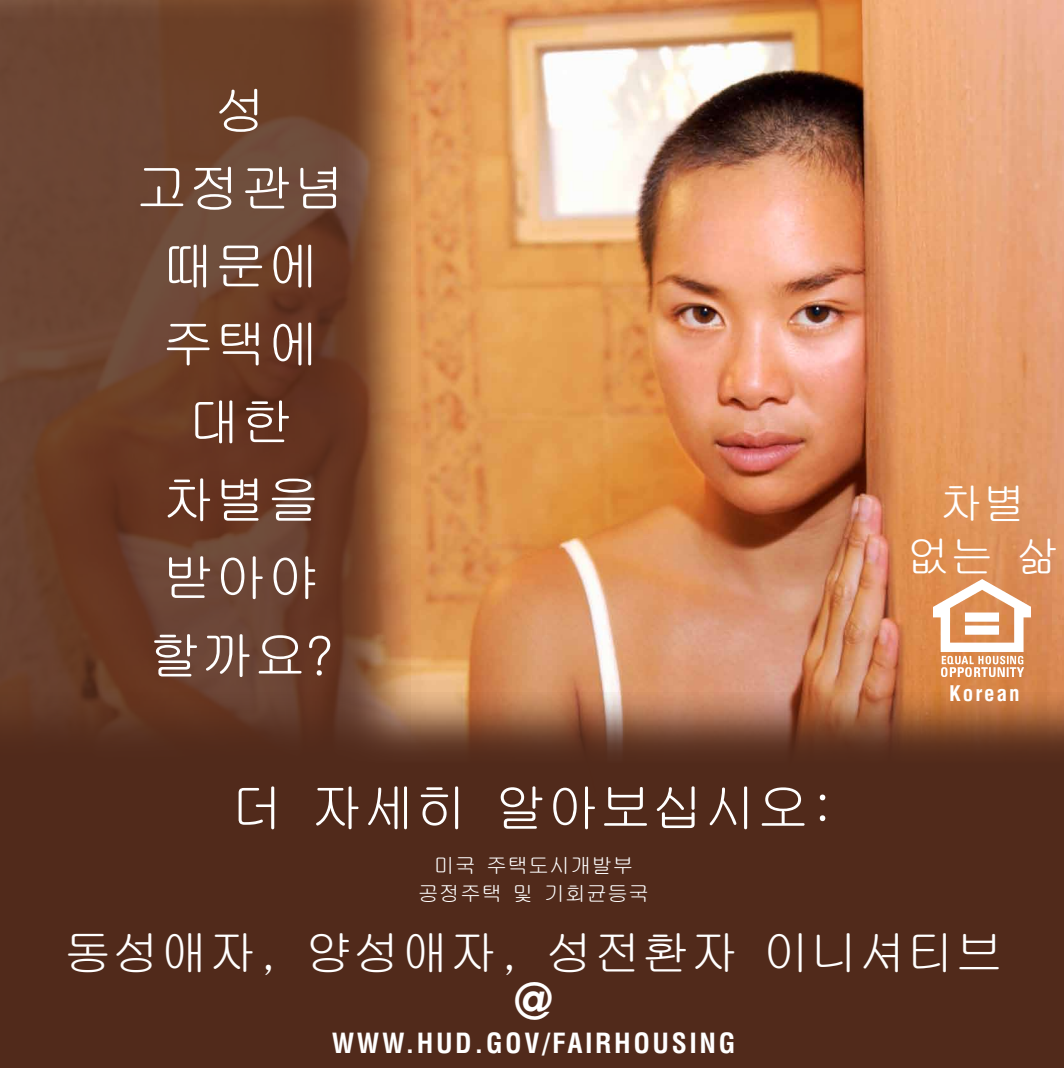
<style>
.page{position:relative;width:1064px;height:1068px;background:#fff}
.page>*{position:absolute;margin:0;border:0;box-sizing:border-box;transform-origin:0 0}
.t1{font:52.5px/77.9px "Gulim Che";color:#fff;text-align:center}
.t2{font:48.12px "Gulim Che";color:#fff}
.t3{font:700 condensed 48.12px "Helvetica";color:#fff}
.t4{font:43.75px/52.5px "Gulim Che";color:#fff;text-align:center}
.t5{font:700 condensed 27.12px "Helvetica";letter-spacing:.095em;color:#fff}
.t6{font:21px/28px "Gulim Che";color:#fff;text-align:center}
.t7{font:700 condensed 21px "Helvetica";letter-spacing:.09em;color:#fff}
</style>
<div class="page">
<img style="left:411px;top:0;width:652px;height:692px">
<img style="left:0;top:0;width:411px;height:692px">
<img style="left:0;top:692px;width:1063px;height:375px">
<img style="left:933px;top:579px;width:97px;height:97px">
<p class="t1" style="left:136px;top:71px;width:211px">성 고정관념 때문에 주택에 대한 차별을 받아야 할까요?</p>
<p class="t4" style="left:906px;top:477px;width:155px">차별 없는 삶</p>
<p class="t7" style="left:949px;top:680px;width:72px">Korean</p>
<p class="t1" style="left:231px;top:769px;width:605px">더 자세히 알아보십시오:</p>
<p class="t6" style="left:418px;top:851px;width:232px">미국 주택도시개발부 공정주택 및 기회균등국</p>
<p class="t2" style="left:64px;top:928px;width:940px">동성애자, 양성애자, 성전환자 이니셔티브</p>
<p class="t3" style="left:513px;top:971px;width:42px">@</p>
<p class="t5" style="left:332px;top:1025px;width:405px">WWW.HUD.GOV/FAIRHOUSING</p>
</div>
